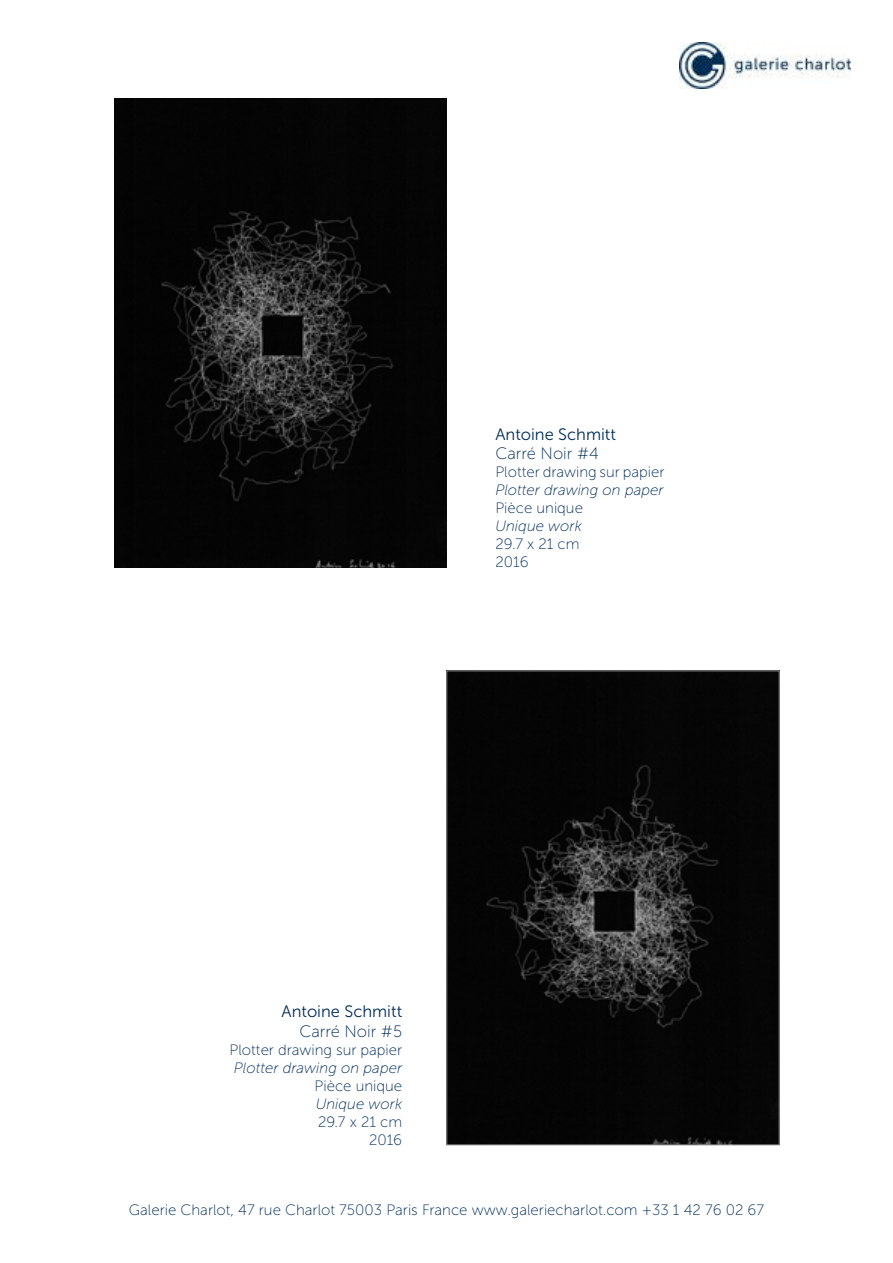
<style>
.page{position:relative;width:893px;height:1263px;background:#fff}
.page>*{position:absolute;margin:0;border:0;box-sizing:border-box;transform-origin:0 0}
.t1{font:16.5px "Museo Sans 300";color:#002d5a}
.t2{font:16.5px "Museo Sans 100";color:#002d5a}
.t3{font:15px/18px "Museo Sans 100";color:#002d5a}
.t4{font:italic 15px "Museo Sans 100";color:#002d5a}
</style>
<div class="page">
<img style="left:680px;top:43px;width:170px;height:45px">
<img style="left:449px;top:673px;width:328px;height:470px">
<img style="left:115px;top:99px;width:331px;height:468px">
<p class="t1" style="left:495px;top:425px;width:122px">Antoine Schmitt</p>
<p class="t2" style="left:495px;top:445px;width:105px">Carré Noir #4</p>
<p class="t3" style="left:495px;top:463px;width:171px">Plotter drawing sur papier</p>
<p class="t4" style="left:495px;top:482px;width:170px">Plotter drawing on paper</p>
<p class="t3" style="left:495px;top:499px;width:89px">Pièce unique</p>
<p class="t4" style="left:495px;top:518px;width:88px">Unique work</p>
<p class="t3" style="left:495px;top:535px;width:86px">29.7 x 21 cm<br>2016</p>
<p class="t1" style="left:282px;top:1003px;width:122px">Antoine Schmitt</p>
<p class="t2" style="left:299px;top:1022px;width:104px">Carré Noir #5</p>
<p class="t3" style="left:230px;top:1041px;width:174px">Plotter drawing sur papier</p>
<p class="t4" style="left:234px;top:1060px;width:170px">Plotter drawing on paper</p>
<p class="t3" style="left:315px;top:1077px;width:89px">Pièce unique</p>
<p class="t4" style="left:316px;top:1096px;width:88px">Unique work</p>
<p class="t3" style="left:318px;top:1113px;width:86px;text-align:right">29.7 x 21 cm<br>2016</p>
<p class="t3" style="left:129px;top:1201px;width:637px">Galerie Charlot, 47 rue Charlot 75003 Paris France www.galeriecharlot.com +33 1 42 76 02 67</p>
</div>
